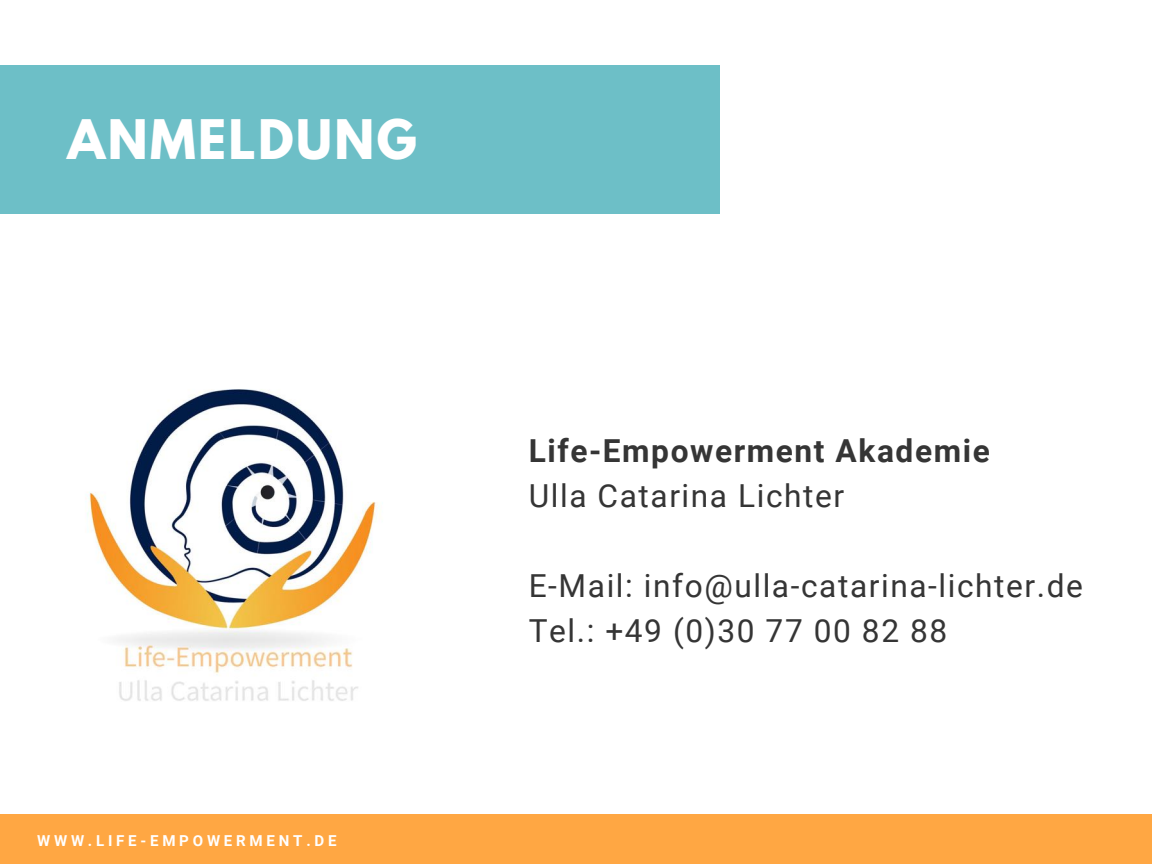
<style>
.page{position:relative;width:1152px;height:864px;background:#fff}
.page>*{position:absolute;margin:0;border:0;box-sizing:border-box;transform-origin:0 0}
.t1{font:700 48.3px "League Spartan";letter-spacing:.05em;color:#fff}
.t2{font:31.65px/45px "Roboto";letter-spacing:.05em;color:#353535}
.t3{font:700 31.65px "Roboto";letter-spacing:.05em;color:#353535}
.t4{font:700 15.15px "Roboto";letter-spacing:.25em;color:#fff}
</style>
<div class="page">
<div style="left:0;top:814px;width:1152px;height:50px;background:#ffa743"></div>
<div style="left:0;top:65px;width:720px;height:149px;background:#6dbfc7"></div>
<img style="left:87px;top:389px;width:289px;height:312px">
<h1 class="t1" style="left:68px;top:115px;width:351px">ANMELDUNG</h1>
<p class="t4" style="left:37px;top:832px;width:301px">WWW.LIFE-EMPOWERMENT.DE</p>
<p class="t3" style="left:529px;top:432px;width:463px">Life-Empowerment Akademie</p>
<p class="t2" style="left:529px;top:473px;width:317px">Ulla Catarina Lichter</p>
<p class="t2" style="left:529px;top:563px;width:556px">E-Mail: info@ulla-catarina-lichter.de<br>Tel.: +49 (0)30 77 00 82 88</p>
</div>
